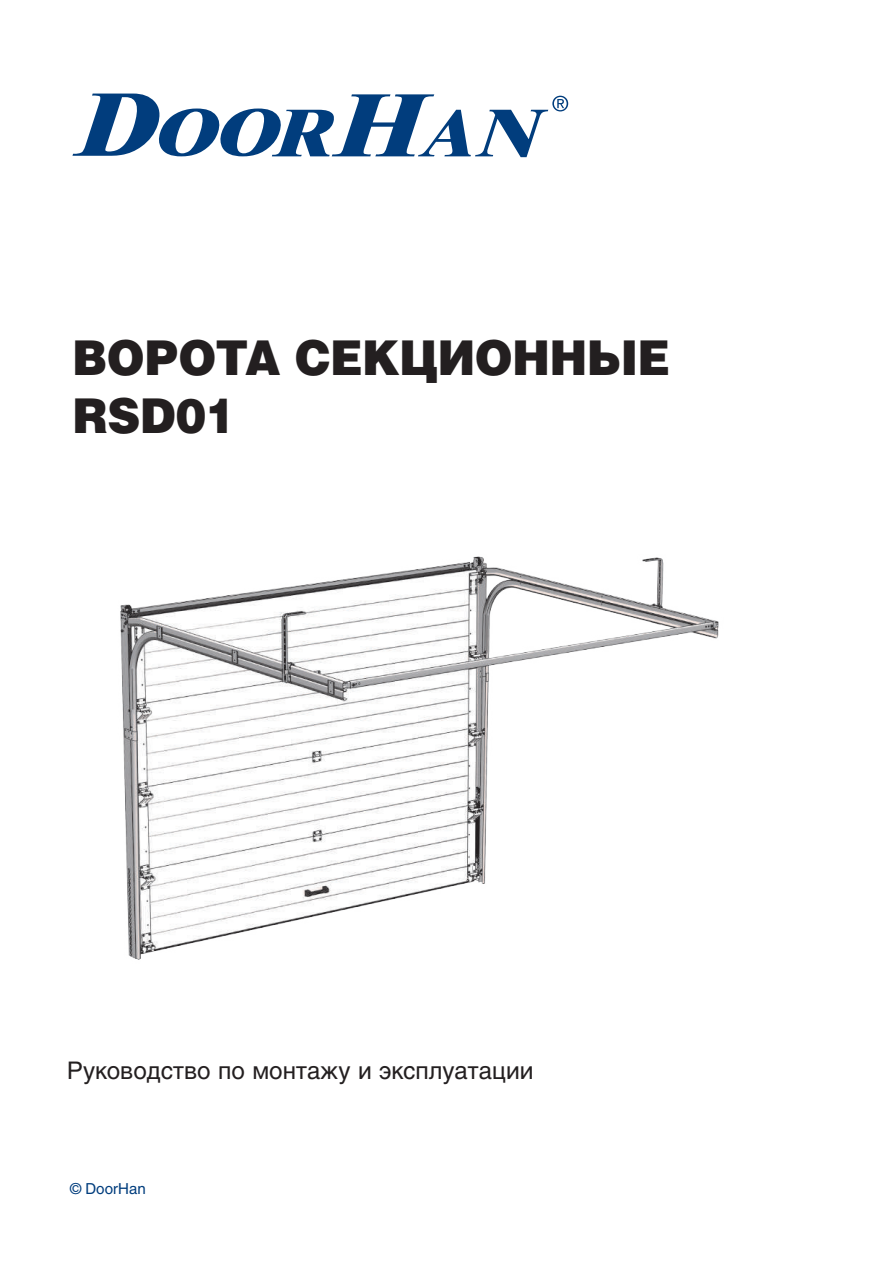
<style>
.page{position:relative;width:893px;height:1263px;background:#fff}
.page>*{position:absolute;margin:0;border:0;box-sizing:border-box;transform-origin:0 0}
.t1{font:900 48px/57.6px "Helios";letter-spacing:-.015em;color:#231f20;scale:.95 1}
.t2{font:24px "Helios";color:#231f20}
.t3{font:15px "Helios";color:#013d7d}
</style>
<div class="page">
<img style="left:120px;top:556px;width:599px;height:404px">
<svg style="left:72px;top:94px;width:496px;height:63px"></svg>
<h1 class="t1" style="left:72px;top:327px;width:631px">ВОРОТА СЕКЦИОННЫЕ<br>RSD01</h1>
<p class="t2" style="left:67px;top:1056px;width:468px">Руководство по монтажу и эксплуатации</p>
<p class="t3" style="left:70px;top:1179px;width:77px">© DoorHan</p>
</div>
